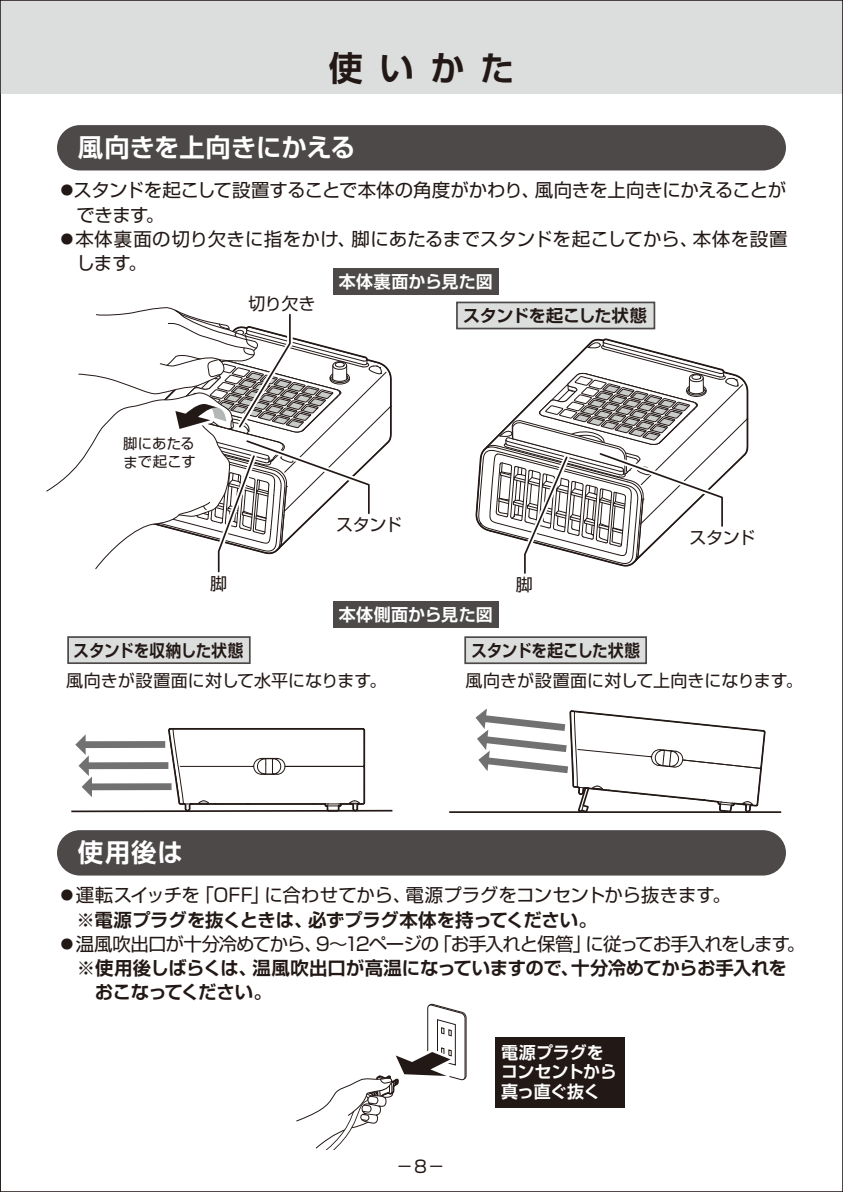
<style>
.page{position:relative;width:843px;height:1192px;background:#fff}
.page>*{position:absolute;margin:0;border:0;box-sizing:border-box;transform-origin:0 0}
.t1{font:700 34px "Shin Go Pro De";color:#221815}
.t2{font:700 25.6px "Shin Go Pro De";color:#fff}
.t3{font:700 25.4px "Shin Go Pro De";color:#fff}
.t4{font:18.4px/24.2px "Shin Go Pro";letter-spacing:-.015em;color:#221815}
.t5{font:700 18.4px/24.2px "Shin Go Pro De";letter-spacing:-.02em;color:#221815}
.t6{font:18.4px "Shin Go Pro";letter-spacing:-.06em;color:#221815}
.t7{font:18.4px/24.2px "Shin Go Pro";letter-spacing:.01em;color:#221815}
.t8{font:17px "Shin Go Pro";color:#221815}
.t9{font:700 17px "Shin Go Pro De";letter-spacing:-.005em;color:#221815;scale:.91 1}
.t10{font:700 17px/19.8px "Shin Go Pro De";letter-spacing:-.02em;color:#fff}
.t11{font:700 17px "Shin Go Pro De";color:#fff}
.t12{font:700 17px "Shin Go Pro De";letter-spacing:-.005em;color:#221815}
.t13{font:14.4px/18.4px "Shin Go Pro";letter-spacing:-.005em;color:#221815}
</style>
<div class="page">
<hr style="left:449px;top:811px;width:332px;height:1px;background:#221815">
<div style="left:0;top:0;width:842px;height:94px;background:#dcdddd"></div>
<div style="left:57px;top:125px;width:728px;height:45px;background:#4c4948;border-radius:23px"></div>
<div style="left:465px;top:637px;width:181px;height:26px;background:#dcdddd"></div>
<div style="left:464px;top:636px;width:183px;height:28px;border:2px solid #4c4948"></div>
<div style="left:68px;top:637px;width:182px;height:26px;background:#dcdddd"></div>
<div style="left:67px;top:636px;width:183px;height:28px;border:2px solid #4c4948"></div>
<div style="left:457px;top:302px;width:197px;height:26px;background:#dcdddd"></div>
<div style="left:456px;top:301px;width:199px;height:28px;border:2px solid #4c4948"></div>
<div style="left:57px;top:830px;width:728px;height:45px;background:#4c4948;border-radius:23px"></div>
<div style="left:495px;top:1037px;width:129px;height:70px;background:#221815"></div>
<svg style="left:296px;top:1003px;width:171px;height:146px"></svg>
<div style="left:333px;top:268px;width:165px;height:26px;background:#4c4948"></div>
<div style="left:333px;top:601px;width:165px;height:27px;background:#4c4948"></div>
<svg style="left:475px;top:338px;width:273px;height:236px"></svg>
<svg style="left:475px;top:708px;width:291px;height:123px"></svg>
<svg style="left:71px;top:728px;width:322px;height:84px"></svg>
<svg style="left:46px;top:307px;width:345px;height:266px"></svg>
<h1 class="t1" style="left:329px;top:40px;width:187px">使いかた</h1>
<h3 class="t3" style="left:78px;top:127px;width:279px">風向きを上向きにかえる</h3>
<p class="t4" style="left:76px;top:176px;width:711px;text-indent:-18px">●スタンドを起こして設置することで本体の角度がかわり、風向きを上向きにかえることができます。</p>
<p class="t7" style="left:76px;top:224px;width:712px;text-indent:-18px">●本体裏面の切り欠きに指をかけ、脚にあたるまでスタンドを起こしてから、本体を設置します。</p>
<p class="t8" style="left:248px;top:289px;width:68px">切り欠き</p>
<p class="t11" style="left:339px;top:267px;width:155px">本体裏面から見た図</p>
<p class="t12" style="left:463px;top:301px;width:185px">スタンドを起こした状態</p>
<p class="t13" style="left:123px;top:432px;width:74px">脚にあたるまで起こす</p>
<p class="t8" style="left:210px;top:569px;width:19px">脚</p>
<p class="t8" style="left:336px;top:510px;width:67px">スタンド</p>
<p class="t11" style="left:339px;top:601px;width:155px">本体側面から見た図</p>
<p class="t8" style="left:516px;top:570px;width:19px">脚</p>
<p class="t9" style="left:73px;top:636px;width:188px">スタンドを収納した状態</p>
<p class="t9" style="left:471px;top:636px;width:187px">スタンドを起こした状態</p>
<p class="t8" style="left:689px;top:523px;width:67px">スタンド</p>
<p class="t8" style="left:66px;top:666px;width:322px">風向きが設置面に対して水平になります。</p>
<p class="t8" style="left:465px;top:666px;width:339px">風向きが設置面に対して上向きになります。</p>
<h2 class="t2" style="left:78px;top:831px;width:107px">使用後は</h2>
<p class="t4" style="left:58px;top:881px;width:674px">●運転スイッチを「OFF」に合わせてから、電源プラグをコンセントから抜きます。</p>
<p class="t5" style="left:58px;top:905px;width:540px">　※電源プラグを抜くときは、必ずプラグ本体を持ってください。</p>
<p class="t6" style="left:58px;top:928px;width:748px">●温風吹出口が十分冷めてから、9～12ページの「お手入れと保管」に従ってお手入れをします。</p>
<p class="t5" style="left:76px;top:953px;width:712px;text-indent:-18px">　※使用後しばらくは、温風吹出口が高温になっていますので、十分冷めてからお手入れを　おこなってください。</p>
<p class="t8" style="left:396px;top:1151px;width:50px">－8－</p>
<p class="t10" style="left:501px;top:1039px;width:117px">電源プラグをコンセントから真っ直ぐ抜く</p>
</div>
